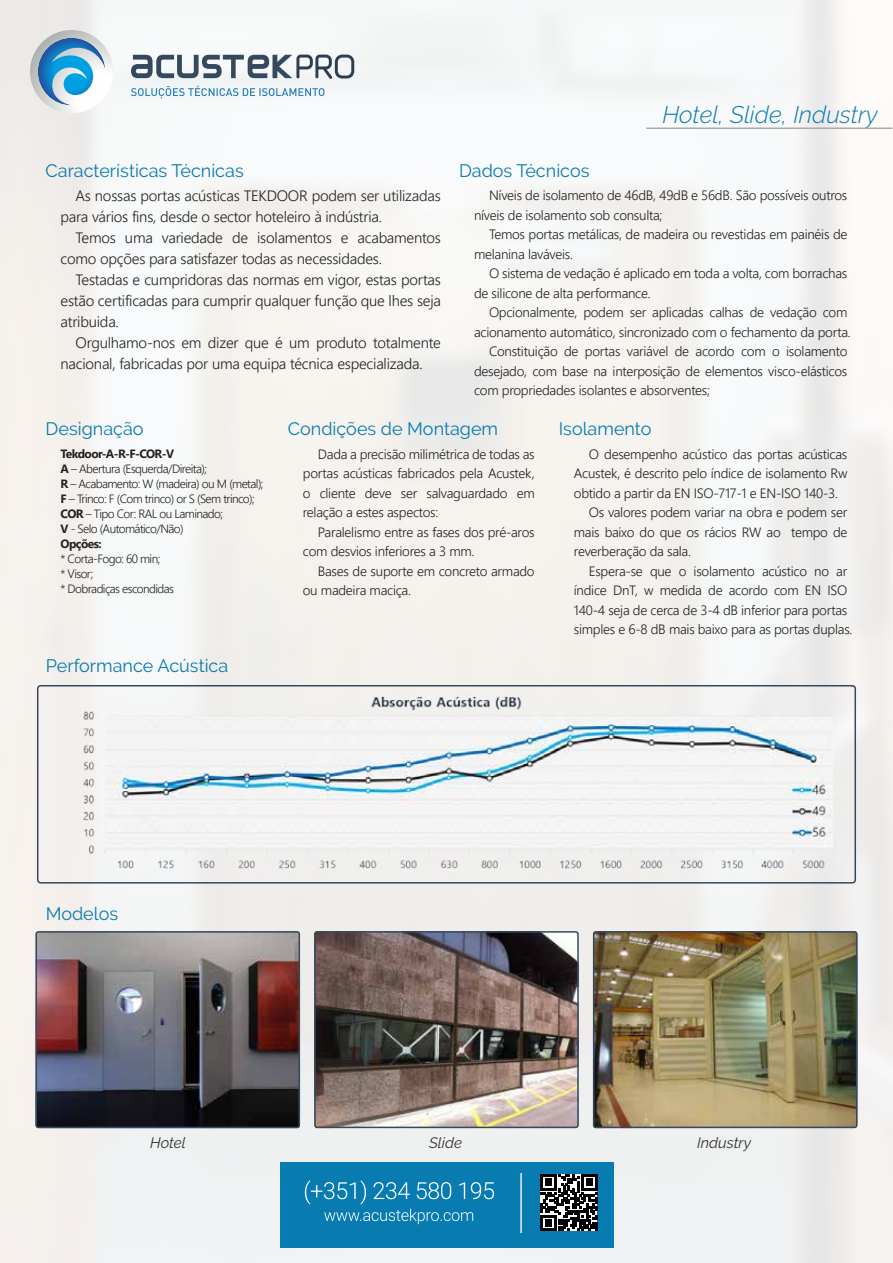
<style>
.page{position:relative;width:893px;height:1263px;background:#fff}
.page>*{position:absolute;margin:0;border:0;box-sizing:border-box;transform-origin:0 0}
.t1{font:italic 300 24px "Raleway";color:#087bb1}
.t2{font:18px "Raleway";color:#087bb1}
.t3{font:300 15px/21px "Segoe UI";letter-spacing:-.015em;color:#222}
.t4{font:italic 15px "Raleway";color:#333}
.t5{font:300 13.5px/19.5px "Segoe UI";letter-spacing:-.02em;color:#222}
.t6{font:300 12px/15px "Segoe UI";letter-spacing:-.05em;color:#222}
.s1{font-weight:700}
</style>
<div class="page">
<img style="left:0;top:1px;width:893px;height:1261px">
<div style="left:280px;top:1163px;width:333px;height:85px;background:#087bb1"></div>
<svg style="left:541px;top:1174px;width:56px;height:57px;background:#555"></svg>
<hr style="left:520px;top:1173px;width:2px;height:60px;background:#eee">
<svg style="left:305px;top:1180px;width:189px;height:44px"></svg>
<img style="left:593px;top:931px;width:264px;height:197px">
<img style="left:314px;top:931px;width:265px;height:197px">
<img style="left:36px;top:931px;width:264px;height:197px">
<img style="left:40px;top:688px;width:813px;height:192px">
<div style="left:37px;top:685px;width:819px;height:198px;border:2px solid #34495e;border-radius:3px"></div>
<hr style="left:646px;top:128px;width:246px;height:1px;background:#aaa">
<svg style="left:131px;top:55px;width:223px;height:24px"></svg>
<svg style="left:30px;top:30px;width:83px;height:83px"></svg>
<svg style="left:131px;top:86px;width:193px;height:12px"></svg>
<h2 class="t2" style="left:46px;top:160px;width:200px">Características Técnicas</h2>
<p class="t3" style="left:61px;top:185px;width:382px;text-indent:15px">As nossas portas acústicas TEKDOOR podem ser utilizadas para vários fins, desde o sector hoteleiro à indústria.</p>
<p class="t3" style="left:61px;top:227px;width:382px;text-indent:15px">Temos uma variedade de isolamentos e acabamentos como opções para satisfazer todas as necessidades.</p>
<p class="t3" style="left:61px;top:269px;width:382px;text-align:justify;text-indent:15px">Testadas e cumpridoras das normas em vigor, estas portas estão certificadas para cumprir qualquer função que lhes seja atribuida.</p>
<p class="t3" style="left:61px;top:332px;width:382px;text-indent:15px">Orgulhamo-nos em dizer que é um produto totalmente nacional, fabricadas por uma equipa técnica especializada.</p>
<h1 class="t1" style="left:662px;top:101px;width:217px">Hotel, Slide, Industry</h1>
<h2 class="t2" style="left:459px;top:160px;width:132px">Dados Técnicos</h2>
<p class="t5" style="left:474px;top:185px;width:375px;text-indent:15px">Níveis de isolamento de 46dB, 49dB e 56dB. São possíveis outros níveis de isolamento sob consulta;</p>
<p class="t5" style="left:474px;top:224px;width:375px;text-indent:15px">Temos portas metálicas, de madeira ou revestidas em painéis de melanina laváveis.</p>
<p class="t5" style="left:474px;top:263px;width:375px;text-indent:15px">O sistema de vedação é aplicado em toda a volta, com borrachas de silicone de alta performance.</p>
<p class="t5" style="left:489px;top:302px;width:360px">Opcionalmente, podem ser aplicadas calhas de vedação com</p>
<p class="t5" style="left:474px;top:322px;width:378px">acionamento automático, sincronizado com o fechamento da porta.</p>
<p class="t5" style="left:489px;top:341px;width:360px">Constituição de portas variável de acordo com o isolamento</p>
<p class="t5" style="left:474px;top:361px;width:375px">desejado, com base na interposição de elementos visco-elásticos</p>
<p class="t5" style="left:474px;top:380px;width:238px">com propriedades isolantes e absorventes;</p>
<h2 class="t2" style="left:46px;top:418px;width:99px">Designação</h2>
<p class="t6" style="left:61px;top:445px;width:204px"><span class="s1">Tekdoor-A-R-F-COR-V<br>A</span> – Abertura (Esquerda/Direita);<br><span class="s1">R</span> – Acabamento: W (madeira) ou M (metal);<br><span class="s1">F</span> – Trinco: F (Com trinco) or S (Sem trinco);<br><span class="s1">COR</span> – Tipo Cor: RAL ou Laminado;<br><span class="s1">V</span> - Selo (Automático/Não)<br><span class="s1">Opções:</span></p>
<p class="t6" style="left:61px;top:550px;width:115px">* Corta-Fogo: 60 min;<br>* Visor;<br>* Dobradiças escondidas</p>
<h2 class="t2" style="left:46px;top:655px;width:184px">Performance Acústica</h2>
<h2 class="t2" style="left:288px;top:418px;width:212px">Condições de Montagem</h2>
<p class="t5" style="left:303px;top:444px;width:233px;text-align:justify;text-indent:15px">Dada a precisão milimétrica de todas as portas acústicas fabricados pela Acustek, o cliente deve ser salvaguardado em relação a estes aspectos:</p>
<p class="t5" style="left:303px;top:522px;width:233px;text-indent:15px">Paralelismo entre as fases dos pré-aros com desvios inferiores a 3 mm.</p>
<p class="t5" style="left:303px;top:561px;width:233px;text-indent:15px">Bases de suporte em concreto armado ou madeira maciça.</p>
<h2 class="t2" style="left:559px;top:418px;width:94px">Isolamento</h2>
<p class="t5" style="left:589px;top:444px;width:260px">O desempenho acústico das portas acústicas</p>
<p class="t5" style="left:574px;top:463px;width:275px">Acustek, é descrito pelo índice de isolamento Rw</p>
<p class="t5" style="left:574px;top:483px;width:266px">obtido a partir da EN ISO-717-1 e EN-ISO 140-3.</p>
<p class="t5" style="left:589px;top:502px;width:260px">Os valores podem variar na obra e podem ser</p>
<p class="t5" style="left:574px;top:522px;width:275px">mais baixo do que os rácios RW ao tempo de</p>
<p class="t5" style="left:574px;top:541px;width:119px">reverberação da sala.</p>
<p class="t5" style="left:589px;top:561px;width:260px">Espera-se que o isolamento acústico no ar</p>
<p class="t5" style="left:574px;top:580px;width:275px">índice DnT, w medida de acordo com EN ISO</p>
<p class="t5" style="left:574px;top:600px;width:275px">140-4 seja de cerca de 3-4 dB inferior para portas</p>
<p class="t5" style="left:574px;top:619px;width:280px">simples e 6-8 dB mais baixo para as portas duplas.</p>
<h2 class="t2" style="left:46px;top:903px;width:74px">Modelos</h2>
<p class="t4" style="left:150px;top:1134px;width:37px">Hotel</p>
<p class="t4" style="left:429px;top:1134px;width:34px">Slide</p>
<p class="t4" style="left:697px;top:1134px;width:55px">Industry</p>
</div>
